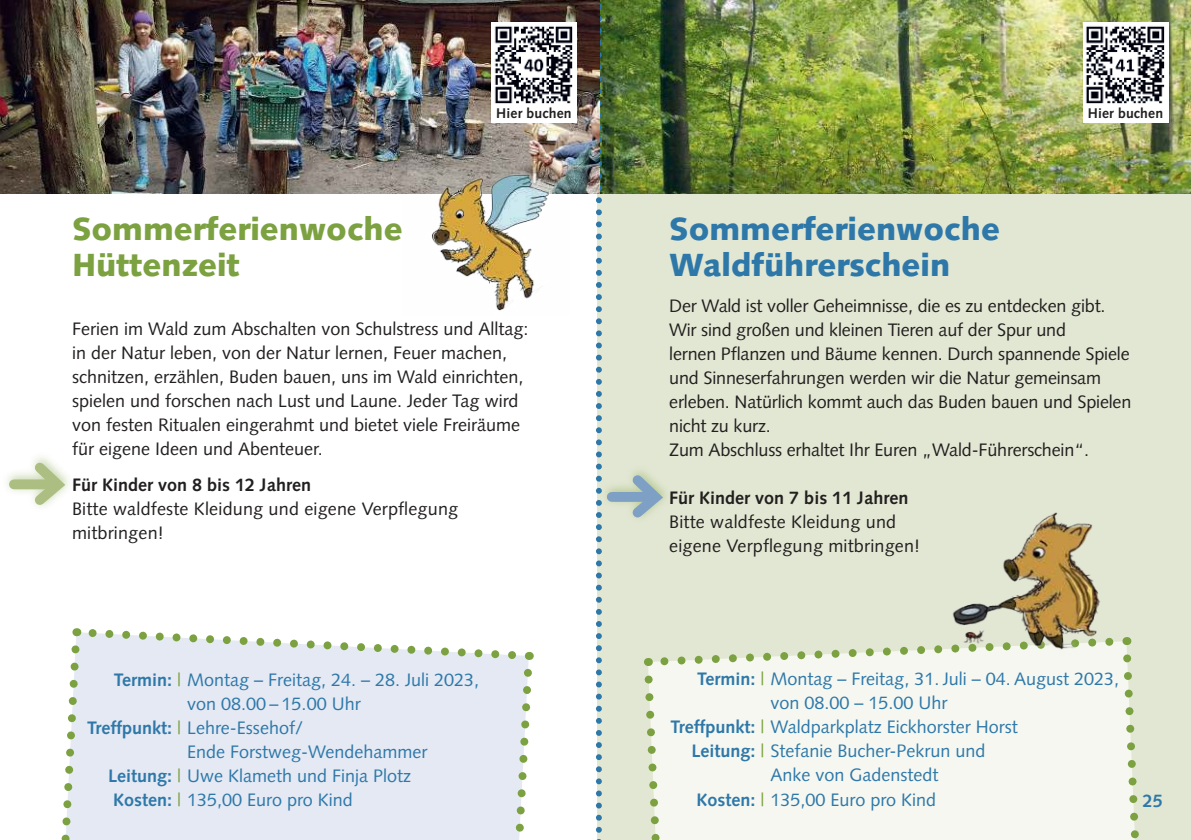
<style>
.page{position:relative;width:1191px;height:840px;background:#fff}
.page>*{position:absolute;margin:0;border:0;box-sizing:border-box;transform-origin:0 0}
.t1{font:900 32px/36px "Syntax";color:#2e78a9}
.t2{font:900 32px/36px "Syntax";color:#7ca141}
.t3{font:18px/24px "Syntax";color:#221f1f}
.t4{font:18px "Syntax";color:#2e78a9}
.t5{font:700 18px "Syntax";color:#221f1f}
.t6{font:700 18px "Syntax";color:#2e78a9}
.t7{font:700 14px "Syntax";letter-spacing:.01em;color:#221f1f}
.s1{font-weight:700}
.s2{color:#7ca141}
</style>
<div class="page">
<div style="left:598px;top:0;width:593px;height:839px;background:#e2e7d3"></div>
<svg style="left:640px;top:637px;width:504px;height:203px;background:#f1f4eb"></svg>
<div style="left:599px;top:463px;width:74px;height:60px;background:#7ca141;opacity:.45"></div>
<div style="left:612px;top:491px;width:35px;height:10px;background:#7fa0c5"></div>
<svg style="left:623px;top:466px;width:47px;height:57px"></svg>
<img style="left:1px;top:0;width:1190px;height:193px">
<img style="left:923px;top:512px;width:195px;height:149px">
<img style="left:0;top:0;width:1px;height:193px">
<img style="left:596px;top:0;width:6px;height:840px">
<div style="left:2px;top:451px;width:73px;height:60px;background:#7ca141;opacity:.45"></div>
<div style="left:14px;top:479px;width:36px;height:10px;background:#acbe82"></div>
<svg style="left:26px;top:453px;width:47px;height:58px"></svg>
<svg style="left:61px;top:628px;width:473px;height:212px;background:#e4e9ef"></svg>
<img style="left:402px;top:163px;width:167px;height:148px">
<div style="left:492px;top:23px;width:85px;height:99px;background:#fff"></div>
<img style="left:494px;top:26px;width:79px;height:78px">
<div style="left:1083px;top:23px;width:85px;height:99px;background:#fff"></div>
<img style="left:1086px;top:26px;width:79px;height:78px">
<p class="t7" style="left:496px;top:108px;width:77px">Hier buchen</p>
<p class="t7" style="left:1087px;top:108px;width:77px">Hier buchen</p>
<h1 class="t2" style="left:72px;top:213px;width:332px">Sommerferienwoche<br>Hüttenzeit</h1>
<p class="t3" style="left:72px;top:318px;width:458px">Ferien im Wald zum Abschalten von Schulstress und Alltag: in der Natur leben, von der Natur lernen, Feuer machen, schnitzen, erzählen, Buden bauen, uns im Wald einrichten, spielen und forschen nach Lust und Laune. Jeder Tag wird von festen Ritualen eingerahmt und bietet viele Freiräume für eigene Ideen und Abenteuer.</p>
<p class="t5" style="left:72px;top:477px;width:241px">Für Kinder von 8 bis 12 Jahren</p>
<p class="t3" style="left:72px;top:498px;width:388px">Bitte waldfeste Kleidung und eigene Verpflegung mitbringen!</p>
<p class="t4" style="left:114px;top:671px;width:367px"><span class="s1">Termin:</span> <span class="s2">|</span> Montag – Freitag, 24. – 28. Juli 2023,</p>
<p class="t4" style="left:187px;top:695px;width:175px">von 08.00 – 15.00 Uhr</p>
<p class="t4" style="left:87px;top:719px;width:217px"><span class="s1">Treffpunkt:</span> <span class="s2">|</span> Lehre-Essehof/</p>
<p class="t4" style="left:187px;top:743px;width:242px">Ende Forstweg-Wendehammer</p>
<p class="t4" style="left:108px;top:767px;width:305px"><span class="s1">Leitung:</span> <span class="s2">|</span> Uwe Klameth und Finja Plotz</p>
<p class="t4" style="left:113px;top:791px;width:241px"><span class="s1">Kosten:</span> <span class="s2">|</span> 135,00 Euro pro Kind</p>
<h1 class="t1" style="left:669px;top:213px;width:332px">Sommerferienwoche<br>Waldführerschein</h1>
<p class="t3" style="left:669px;top:295px;width:464px">Der Wald ist voller Geheimnisse, die es zu entdecken gibt.<br>Wir sind großen und kleinen Tieren auf der Spur und<br>lernen Pflanzen und Bäume kennen. Durch spannende Spiele und Sinneserfahrungen werden wir die Natur gemeinsam erleben. Natürlich kommt auch das Buden bauen und Spielen nicht zu kurz.<br>Zum Abschluss erhaltet Ihr Euren „Wald-Führerschein“.</p>
<p class="t5" style="left:669px;top:490px;width:241px">Für Kinder von 7 bis 11 Jahren</p>
<p class="t3" style="left:669px;top:511px;width:252px">Bitte waldfeste Kleidung und eigene Verpflegung mitbringen!</p>
<p class="t4" style="left:697px;top:671px;width:424px"><span class="s1">Termin:</span> <span class="s2">|</span> Montag – Freitag, 31. Juli – 04. August 2023,</p>
<p class="t4" style="left:770px;top:695px;width:179px">von 08.00 – 15.00 Uhr</p>
<p class="t4" style="left:670px;top:719px;width:349px"><span class="s1">Treffpunkt:</span> <span class="s2">|</span> Waldparkplatz Eickhorster Horst</p>
<p class="t4" style="left:691px;top:743px;width:296px"><span class="s1">Leitung:</span> <span class="s2">|</span> Stefanie Bucher-Pekrun und</p>
<p class="t4" style="left:770px;top:767px;width:170px">Anke von Gadenstedt</p>
<p class="t4" style="left:696px;top:791px;width:241px"><span class="s1">Kosten:</span> <span class="s2">|</span> 135,00 Euro pro Kind</p>
<p class="t6" style="left:1142px;top:793px;width:22px">25</p>
</div>
